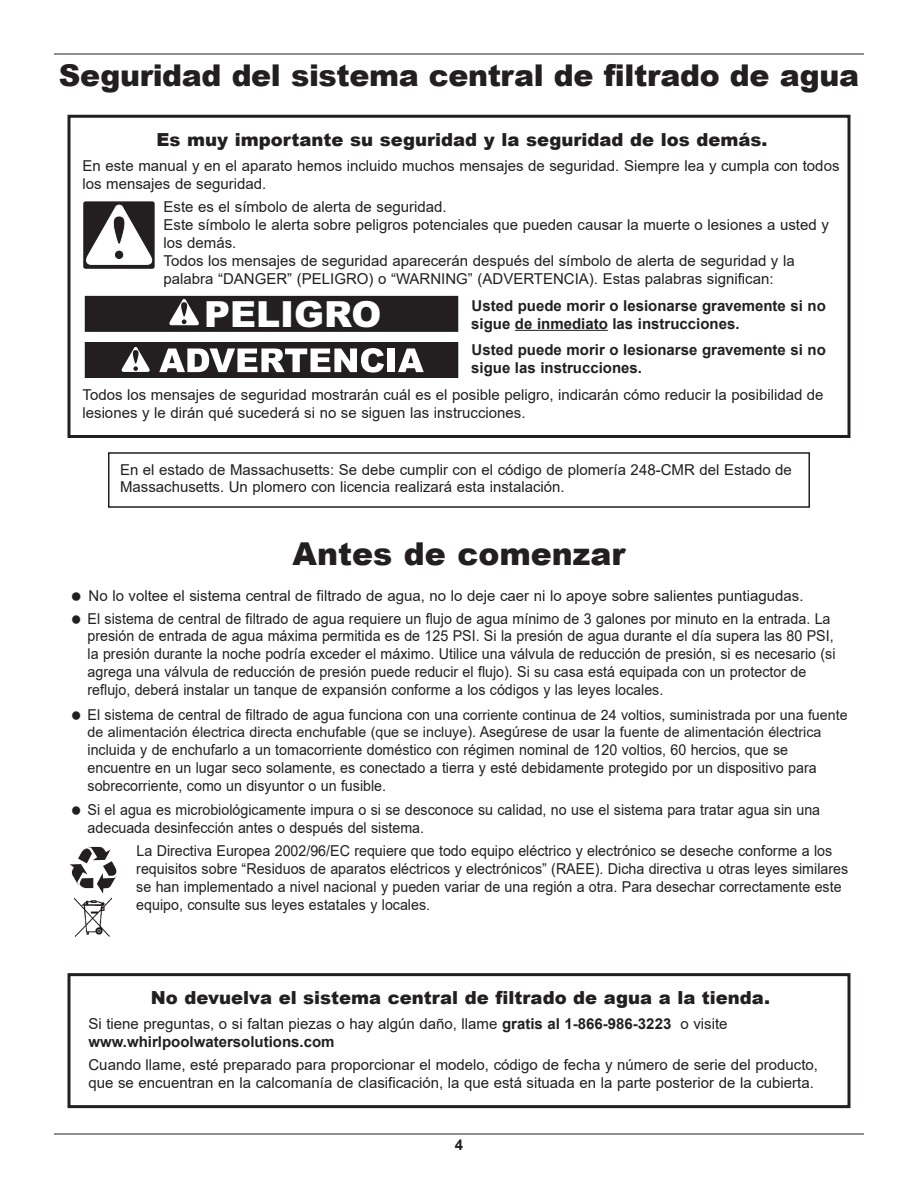
<style>
.page{position:relative;width:918px;height:1188px;background:#fff}
.page>*{position:absolute;margin:0;border:0;box-sizing:border-box;transform-origin:0 0}
.t1{font:900 36px "Arial";color:#fff}
.t2{font:900 31.5px "Arial";color:#231f20}
.t3{font:900 30px "Arial";letter-spacing:-.015em;color:#231f20}
.t4{font:900 18px "Arial";color:#231f20}
.t5{font:15px/18px "Arial";color:#231f20}
.t6{font:15px/18px "Arial";color:#231f20;scale:.95 1}
.t7{font:700 15px/18px "Arial";color:#231f20}
.t8{font:14.25px/17.1px "Arial";color:#231f20}
.s1{font-size:15px}
.s2{font-weight:700}
</style>
<div class="page">
<hr style="left:54px;top:54px;width:810px;height:1px;background:#231f20">
<hr style="left:54px;top:1134px;width:810px;height:1px;background:#231f20">
<div style="left:68px;top:115px;width:782px;height:323px;border:3px solid #231f20"></div>
<hr style="left:515px;top:330px;width:93px;height:1px;background:#231f20">
<div style="left:85px;top:296px;width:373px;height:36px;background:#231f20"></div>
<svg style="left:169px;top:299px;width:30px;height:27px"></svg>
<div style="left:85px;top:342px;width:373px;height:36px;background:#231f20"></div>
<svg style="left:121px;top:347px;width:29px;height:25px"></svg>
<svg style="left:159px;top:348px;width:225px;height:25px"></svg>
<div style="left:388px;top:348px;width:7px;height:24px;background:#fff"></div>
<svg style="left:398px;top:348px;width:26px;height:24px"></svg>
<div style="left:108px;top:452px;width:702px;height:56px;border:2px solid #231f20"></div>
<div style="left:84px;top:202px;width:70px;height:66px;background:#231f20"></div>
<div style="left:83px;top:201px;width:72px;height:68px;border:2px solid #231f20"></div>
<svg style="left:84px;top:205px;width:70px;height:60px"></svg>
<div style="left:68px;top:973px;width:782px;height:135px;border:3px solid #231f20"></div>
<img style="left:75px;top:897px;width:37px;height:40px">
<svg style="left:70px;top:847px;width:47px;height:47px"></svg>
<h3 class="t3" style="left:59px;top:53px;width:802px">Seguridad del sistema central de filtrado de agua</h3>
<p class="t4" style="left:157px;top:126px;width:612px">Es muy importante su seguridad y la seguridad de los demás.</p>
<p class="t5" style="left:82px;top:156px;width:759px">En este manual y en el aparato hemos incluido muchos mensajes de seguridad. Siempre lea y cumpla con todos los mensajes de seguridad.</p>
<p class="t5" style="left:163px;top:198px;width:667px">Este es el símbolo de alerta de seguridad.<br>Este símbolo le alerta sobre peligros potenciales que pueden causar la muerte o lesiones a usted y los demás.<br>Todos los mensajes de seguridad aparecerán después del símbolo de alerta de seguridad y la palabra “DANGER” (PELIGRO) o “WARNING” (ADVERTENCIA). Estas palabras significan:</p>
<p class="t7" style="left:471px;top:297px;width:356px">Usted puede morir o lesionarse gravemente si no sigue de inmediato las instrucciones.</p>
<p class="t7" style="left:471px;top:341px;width:356px">Usted puede morir o lesionarse gravemente si no sigue las instrucciones.</p>
<p class="t5" style="left:82px;top:386px;width:743px">Todos los mensajes de seguridad mostrarán cuál es el posible peligro, indicarán cómo reducir la posibilidad de lesiones y le dirán qué sucederá si no se siguen las instrucciones.</p>
<h1 class="t1" style="left:204px;top:293px;width:179px">PELIGRO</h1>
<p class="t5" style="left:120px;top:461px;width:673px;line-height:17.2px">En el estado de Massachusetts: Se debe cumplir con el código de plomería 248-CMR del Estado de<br>Massachusetts. Un plomero con licencia realizará esta instalación.</p>
<h2 class="t2" style="left:293px;top:530px;width:334px">Antes de comenzar</h2>
<p class="t5" style="left:88px;top:584px;width:744px;line-height:23.5px">No lo voltee el sistema central de filtrado de agua, no lo deje caer ni lo apoye sobre salientes puntiagudas.<br>El sistema de central de filtrado de agua requiere un flujo de agua mínimo de 3 galones por minuto en la entrada. La</p>
<p class="t6" style="left:88px;top:627px;width:789px">presión de entrada de agua máxima permitida es de 125 PSI. Si la presión de agua durante el día supera las 80 PSI, la presión durante la noche podría exceder el máximo. Utilice una válvula de reducción de presión, si es necesario (si agrega una válvula de reducción de presión puede reducir el flujo). Si su casa está equipada con un protector de reflujo, deberá instalar un tanque de expansión conforme a los códigos y las leyes locales.</p>
<p class="t8" style="left:88px;top:706px;width:762px"><span class="s1">El sistema de central de filtrado de agua funciona con una</span> corriente continua de 24 voltios, suministrada por una fuente de alimentación électrica directa enchufable (que se incluye<span class="s1">). Asegúrese de usar la</span> fuente de alimentación électrica</p>
<p class="t6" style="left:88px;top:741px;width:769px">incluida y de enchufarlo a un tomacorriente doméstico con régimen nominal de 120 voltios, 60 hercios, que se encuentre en un lugar seco solamente, es conectado a tierra y esté debidamente protegido por un dispositivo para sobrecorriente, como un disyuntor o un fusible.</p>
<p class="t6" style="left:88px;top:802px;width:773px;line-height:17.1px">Si el agua es microbiológicamente impura o si se desconoce su calidad, no use el sistema para tratar agua sin una adecuada desinfección antes o después del sistema.</p>
<p class="t6" style="left:136px;top:842px;width:751px">La Directiva Europea 2002/96/EC requiere que todo equipo eléctrico y electrónico se deseche conforme a los requisitos sobre “Residuos de aparatos eléctricos y electrónicos” (RAEE). Dicha directiva u otras leyes similares se han implementado a nivel nacional y pueden variar de una región a otra. Para desechar correctamente este equipo, consulte sus leyes estatales y locales.</p>
<p class="t4" style="left:151px;top:984px;width:621px">No devuelva el sistema central de filtrado de agua a la tienda.</p>
<p class="t5" style="left:88px;top:1015px;width:641px">Si tiene preguntas, o si faltan piezas o hay algún daño, llame <span class="s2">gratis al 1-866-986-3223</span> o visite <span class="s2">www.whirlpoolwatersolutions.com</span></p>
<p class="t5" style="left:88px;top:1056px;width:731px">Cuando llame, esté preparado para proporcionar el modelo, código de fecha y número de serie del producto, que se encuentran en la calcomanía de clasificación, la que está situada en la parte posterior de la cubierta.</p>
<p class="t7" style="left:455px;top:1136px;width:10px">4</p>
</div>
